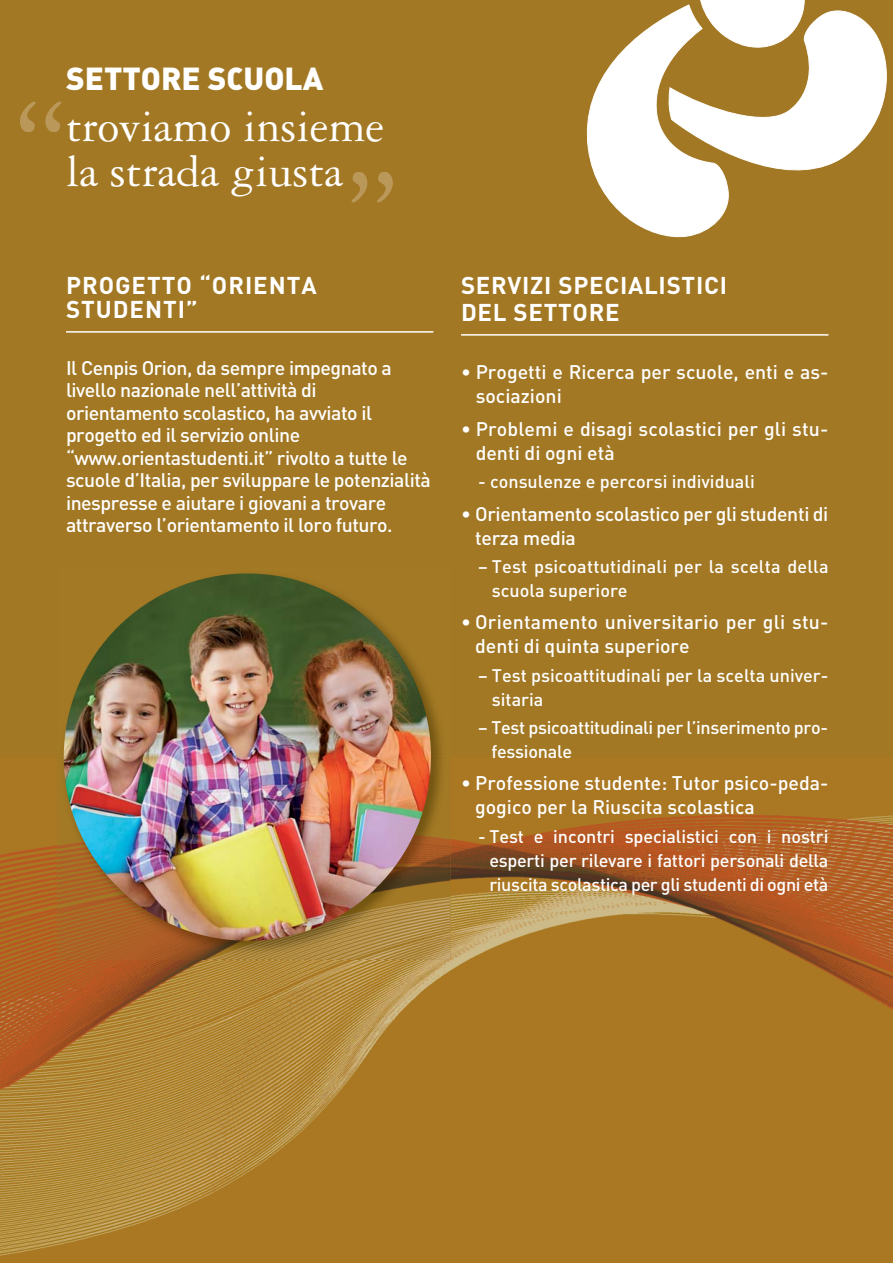
<style>
.page{position:relative;width:893px;height:1263px;background:#a27824}
.page>*{position:absolute;margin:0;border:0;box-sizing:border-box;transform-origin:0 0}
.t1{font:48px/45px "Garamond Three";color:#fff}
.t2{font:31.5px "DIN Black Alternate";color:#fff}
.t3{font:24px/24px "DIN Bold";letter-spacing:.03em;color:#fff}
.t4{font:500 19.5px/22.5px "DIN";letter-spacing:-.025em;color:#fff}
.t5{font:500 19.5px/24px "DIN";color:#fff}
.t6{font:500 19.5px/24px "DIN";letter-spacing:.01em;color:#fff}
.t7{font:500 19.5px/24px "DIN";letter-spacing:.005em;color:#fff}
.t8{font:500 18px/24px "DIN";color:#fff}
.t9{font:500 18px/24px "DIN";letter-spacing:-.02em;color:#fff}
</style>
<div class="page">
<svg style="left:20px;top:102px;width:41px;height:30px"></svg>
<svg style="left:352px;top:172px;width:41px;height:30px"></svg>
<svg style="left:586px;top:0;width:301px;height:238px"></svg>
<img style="left:0;top:814px;width:893px;height:442px">
<hr style="left:66px;top:331px;width:367px;height:2px;background:#fff">
<hr style="left:461px;top:334px;width:367px;height:2px;background:#fff">
<img style="left:57px;top:580px;width:393px;height:380px">
<img style="left:64px;top:573px;width:367px;height:368px;border-radius:50%">
<h2 class="t2" style="left:66px;top:60px;width:259px">SETTORE SCUOLA</h2>
<h1 class="t1" style="left:66px;top:108px;width:320px">troviamo insieme la strada giusta</h1>
<p class="t3" style="left:66px;top:274px;width:252px">PROGETTO “ORIENTA<br>STUDENTI”</p>
<p class="t4" style="left:66px;top:359px;width:366px">Il Cenpis Orion, da sempre impegnato a livello nazionale nell’attività di orientamento scolastico, ha avviato il progetto ed il servizio online “www.orientastudenti.it” rivolto a tutte le scuole d’Italia, per sviluppare le potenzialità inespresse e aiutare i giovani a trovare attraverso l’orientamento il loro futuro.</p>
<p class="t3" style="left:461px;top:273px;width:267px;line-height:27px">SERVIZI SPECIALISTICI<br>DEL SETTORE</p>
<p class="t5" style="left:476px;top:362px;width:354px;text-indent:-15px">• Progetti e Ricerca per scuole, enti e as&shy;sociazioni</p>
<p class="t7" style="left:476px;top:419px;width:354px;text-indent:-15px">• Problemi e disagi scolastici per gli stu&shy;denti di ogni età</p>
<p class="t8" style="left:478px;top:472px;width:278px">- consulenze e percorsi individuali</p>
<p class="t4" style="left:475px;top:504px;width:355px;line-height:24px;text-indent:-14px">• Orientamento scolastico per gli studenti di terza media</p>
<p class="t8" style="left:492px;top:556px;width:338px;text-indent:-14px">— Test psicoattutidinali per la scelta della scuola superiore</p>
<p class="t6" style="left:475px;top:612px;width:355px;text-indent:-14px">• Orientamento universitario per gli stu&shy;denti di quinta superiore</p>
<p class="t8" style="left:492px;top:665px;width:338px;text-indent:-14px">— Test psicoattitudinali per la scelta univer&shy;sitaria</p>
<p class="t9" style="left:491px;top:717px;width:338px;text-indent:-13px">— Test psicoattitudinali per l’inserimento pro&shy;fessionale</p>
<p class="t5" style="left:475px;top:773px;width:355px;text-indent:-14px">• Professione studente: Tutor psico-peda&shy;gogico per la Riuscita scolastica</p>
<p class="t8" style="left:489px;top:826px;width:341px;text-align:justify;text-indent:-11px">- Test e incontri specialistici con i nostri esperti per rilevare i fattori personali della riuscita scolastica per gli studenti di ogni età</p>
</div>
